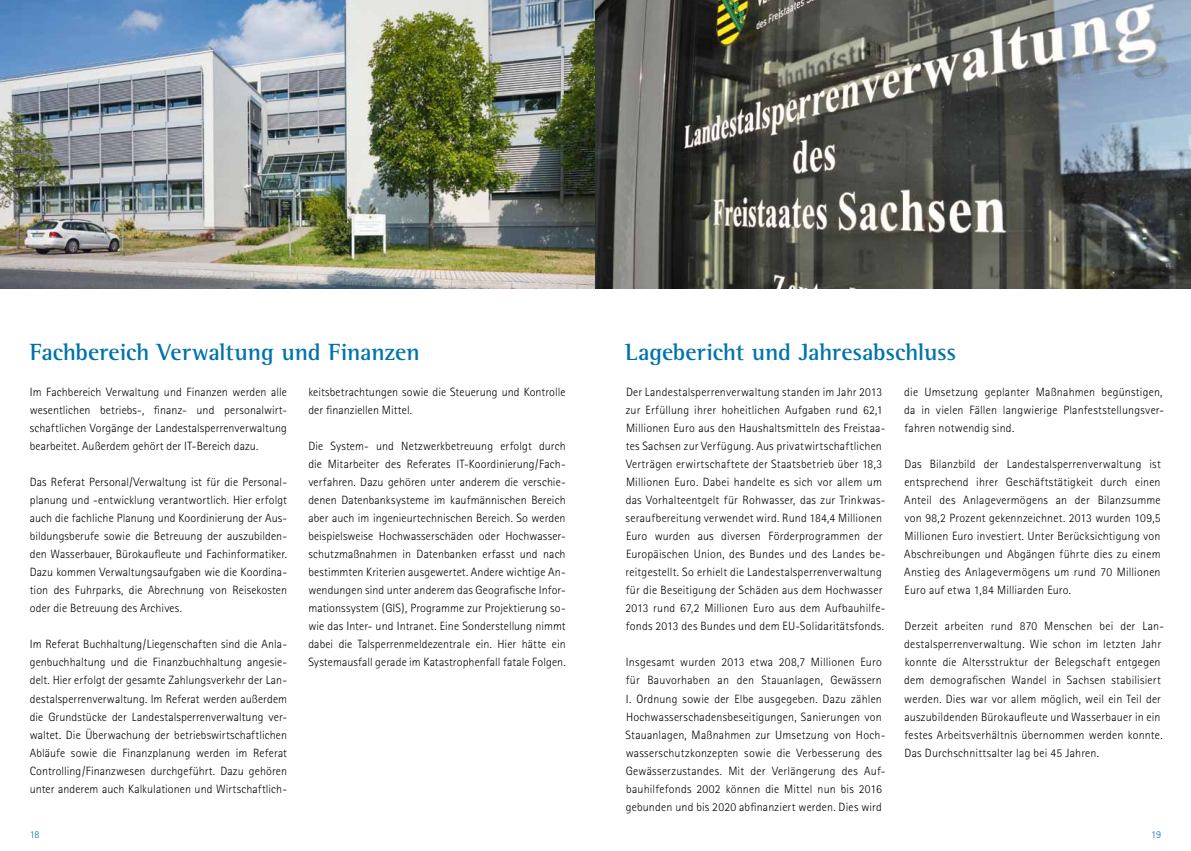
<style>
.page{position:relative;width:1191px;height:851px;background:#fff}
.page>*{position:absolute;margin:0;border:0;box-sizing:border-box;transform-origin:0 0}
.t1{font:700 24px "Rotis Semi Serif";letter-spacing:-.005em;color:#0073ab}
.t2{font:300 12px/18px "Rotis Sans Serif";letter-spacing:.015em;color:#000}
.t3{font:300 10.5px "Rotis Sans Serif";color:#0073ab}
</style>
<div class="page">
<img style="left:0;top:0;width:1191px;height:288px">
<h1 class="t1" style="left:30px;top:338px;width:391px">Fachbereich Verwaltung und Finanzen</h1>
<p class="t2" style="left:30px;top:383px;width:259px;text-align:justify">Im Fachbereich Verwaltung und Finanzen werden alle wesentlichen betriebs-, finanz- und personalwirt&shy;schaftlichen Vorgänge der Landestalsperrenverwaltung bearbeitet. Außerdem gehört der IT-Bereich dazu.</p>
<p class="t2" style="left:30px;top:473px;width:259px;text-align:justify">Das Referat Personal/Verwaltung ist für die Personal&shy;planung und -entwicklung verantwortlich. Hier erfolgt auch die fachliche Planung und Koordinierung der Aus&shy;bildungsberufe sowie die Betreuung der auszubilden&shy;den Wasserbauer, Bürokaufleute und Fachinformatiker.<br>Dazu kommen Verwaltungsaufgaben wie die Koordina&shy;tion des Fuhrparks, die Abrechnung von Reisekosten oder die Betreuung des Archives.</p>
<p class="t2" style="left:30px;top:635px;width:259px;text-align:justify">Im Referat Buchhaltung/Liegenschaften sind die Anla&shy;genbuchhaltung und die Finanzbuchhaltung angesie&shy;delt. Hier erfolgt der gesamte Zahlungsverkehr der Lan&shy;destalsperrenverwaltung. Im Referat werden außerdem die Grundstücke der Landestalsperrenverwaltung ver&shy;waltet. Die Überwachung der betriebswirtschaftlichen Abläufe sowie die Finanzplanung werden im Referat Controlling/Finanzwesen durchgeführt. Dazu gehören unter anderem auch Kalkulationen und Wirtschaftlich-</p>
<p class="t2" style="left:308px;top:383px;width:259px">keitsbetrachtungen sowie die Steuerung und Kontrolle der finanziellen Mittel.</p>
<p class="t2" style="left:308px;top:437px;width:259px;text-align:justify">Die System- und Netzwerkbetreuung erfolgt durch die Mitarbeiter des Referates IT-Koordinierung/Fach&shy;verfahren. Dazu gehören unter anderem die verschie&shy;denen Datenbanksysteme im kaufmännischen Bereich aber auch im ingenieurtechnischen Bereich. So werden beispielsweise Hochwasserschäden oder Hochwasser&shy;schutzmaßnahmen in Datenbanken erfasst und nach bestimmten Kriterien ausgewertet. Andere wichtige An&shy;wendungen sind unter anderem das Geografische Infor&shy;mationssystem (GIS), Programme zur Projektierung so&shy;wie das Inter- und Intranet. Eine Sonderstellung nimmt dabei die Talsperrenmeldezentrale ein. Hier hätte ein Systemausfall gerade im Katastrophenfall fatale Folgen.</p>
<h1 class="t1" style="left:625px;top:338px;width:332px">Lagebericht und Jahresabschluss</h1>
<p class="t2" style="left:625px;top:383px;width:261px">Der Landestalsperrenverwaltung standen im Jahr 2013 zur Erfüllung ihrer hoheitlichen Aufgaben rund 62,1<br>Millionen Euro aus den Haushaltsmitteln des Freistaa&shy;tes Sachsen zur Verfügung. Aus privatwirtschaftlichen Verträgen erwirtschaftete der Staatsbetrieb über 18,3<br>Millionen Euro. Dabei handelte es sich vor allem um das Vorhalteentgelt für Rohwasser, das zur Trinkwas&shy;seraufbereitung verwendet wird. Rund 184,4 Millionen Euro wurden aus diversen Förderprogrammen der Europäischen Union, des Bundes und des Landes be&shy;reitgestellt. So erhielt die Landestalsperrenverwaltung für die Beseitigung der Schäden aus dem Hochwasser 2013 rund 67,2 Millionen Euro aus dem Aufbauhilfe&shy;fonds 2013 des Bundes und dem EU-Solidaritätsfonds.</p>
<p class="t2" style="left:625px;top:653px;width:261px">Insgesamt wurden 2013 etwa 208,7 Millionen Euro für Bauvorhaben an den Stauanlagen, Gewässern I. Ordnung sowie der Elbe ausgegeben. Dazu zählen Hochwasserschadensbeseitigungen, Sanierungen von Stauanlagen, Maßnahmen zur Umsetzung von Hoch&shy;wasserschutzkonzepten sowie die Verbesserung des Gewässerzustandes. Mit der Verlängerung des Auf&shy;bauhilfefonds 2002 können die Mittel nun bis 2016 gebunden und bis 2020 abfinanziert werden. Dies wird</p>
<p class="t2" style="left:904px;top:383px;width:261px">die Umsetzung geplanter Maßnahmen begünstigen, da in vielen Fällen langwierige Planfeststellungsver&shy;fahren notwendig sind.</p>
<p class="t2" style="left:904px;top:455px;width:258px;text-align:justify">Das Bilanzbild der Landestalsperrenverwaltung ist entsprechend ihrer Geschäftstätigkeit durch einen Anteil des Anlagevermögens an der Bilanzsumme von 98,2 Prozent gekennzeichnet. 2013 wurden 109,5<br>Millionen Euro investiert. Unter Berücksichtigung von Abschreibungen und Abgängen führte dies zu einem Anstieg des Anlagevermögens um rund 70 Millionen Euro auf etwa 1,84 Milliarden Euro.</p>
<p class="t2" style="left:904px;top:617px;width:261px">Derzeit arbeiten rund 870 Menschen bei der Lan&shy;destalsperrenverwaltung. Wie schon im letzten Jahr konnte die Altersstruktur der Belegschaft entgegen dem demografischen Wandel in Sachsen stabilisiert werden. Dies war vor allem möglich, weil ein Teil der auszubildenden Bürokaufleute und Wasserbauer in ein festes Arbeitsverhältnis übernommen werden konnte.<br>Das Durchschnittsalter lag bei 45 Jahren.</p>
<p class="t3" style="left:30px;top:828px;width:11px">18</p>
<p class="t3" style="left:1151px;top:828px;width:11px">19</p>
</div>
